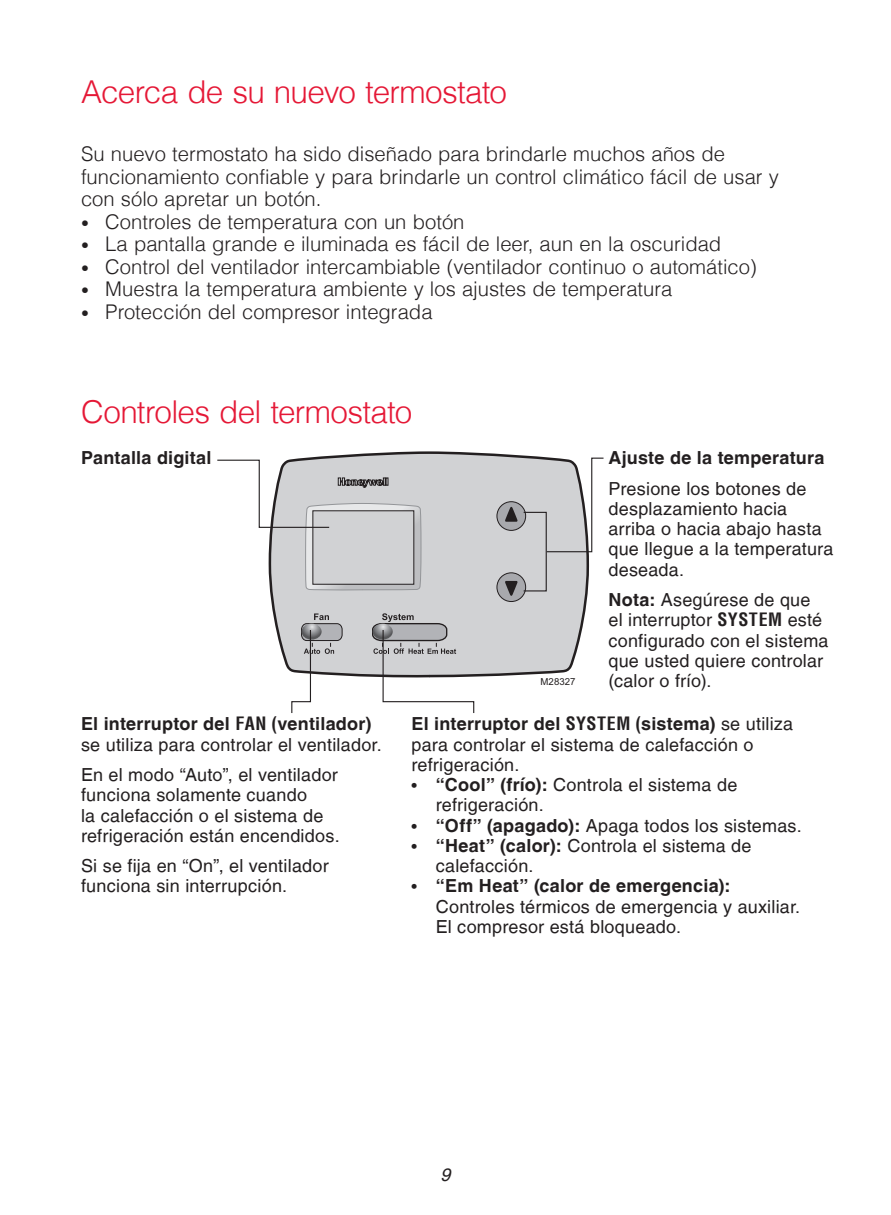
<style>
.page{position:relative;width:891px;height:1215px;background:#fff}
.page>*{position:absolute;margin:0;border:0;box-sizing:border-box;transform-origin:0 0}
.t1{font:300 31.5px "Helvetica LT";letter-spacing:-.025em;color:#e51836}
.t2{font:300 20.25px/22.5px "Helvetica LT";color:#231f20}
.t3{font:18px/20.2px "Helvetica LT";letter-spacing:.015em;color:#231f20}
.t4{font:700 18px "Helvetica LT";letter-spacing:.015em;color:#231f20}
.t5{font:italic 18px "Helvetica LT";color:#231f20}
.t6{font:9.67px "Arial";color:#231f20}
.s1{font-size:15.75px}
.s2{font-weight:700}
.s3{font-weight:700;font-stretch:condensed}
</style>
<div class="page">
<svg style="left:270px;top:451px;width:319px;height:226px;background:#cdcecf"></svg>
<div style="left:497px;top:502px;width:29px;height:28px;background:#a8a9ad;border-radius:50%"></div>
<div style="left:497px;top:501px;width:29px;height:30px;border:1px solid #231f20;border-radius:50%"></div>
<svg style="left:505px;top:507px;width:13px;height:15px"></svg>
<div style="left:497px;top:573px;width:29px;height:29px;background:#a8a9ad;border-radius:50%"></div>
<div style="left:497px;top:572px;width:29px;height:30px;border:1px solid #231f20;border-radius:50%"></div>
<svg style="left:505px;top:581px;width:13px;height:15px"></svg>
<div style="left:302px;top:624px;width:40px;height:17px;background:#b2b3b7;border-radius:6px"></div>
<div style="left:301px;top:623px;width:42px;height:18px;border:1px solid #231f20;border-radius:6px"></div>
<svg style="left:291px;top:613px;width:43px;height:100px"></svg>
<svg style="left:371px;top:613px;width:104px;height:100px"></svg>
<svg style="left:546px;top:457px;width:58px;height:96px"></svg>
<div style="left:523px;top:512px;width:24px;height:79px;border:1px solid #231f20"></div>
<svg style="left:217px;top:459px;width:205px;height:132px"></svg>
<h1 class="t1" style="left:81px;top:72px;width:428px">Acerca de su nuevo termostato</h1>
<p class="t2" style="left:81px;top:143px;width:700px">Su nuevo termostato ha sido diseñado para brindarle muchos años de funcionamiento confiable y para brindarle un control climático fácil de usar y con sólo apretar un botón.</p>
<p class="t2" style="left:81px;top:210px;width:385px"><span class="s1">•</span> Controles de temperatura con un botón</p>
<p class="t2" style="left:81px;top:233px;width:642px"><span class="s1">•</span> La pantalla grande e iluminada es fácil de leer, aun en la oscuridad</p>
<p class="t2" style="left:81px;top:255px;width:677px"><span class="s1">•</span> Control del ventilador intercambiable (ventilador continuo o automático)</p>
<p class="t2" style="left:81px;top:278px;width:593px"><span class="s1">•</span> Muestra la temperatura ambiente y los ajustes de temperatura</p>
<p class="t2" style="left:81px;top:300px;width:353px"><span class="s1">•</span> Protección del compresor integrada</p>
<h1 class="t1" style="left:81px;top:392px;width:333px">Controles del termostato</h1>
<p class="t4" style="left:81px;top:447px;width:132px">Pantalla digital</p>
<p class="t3" style="left:81px;top:714px;width:302px"><span class="s2">El interruptor del</span> <span class="s3">FAN (</span><span class="s2">ventilador) </span>se utiliza para controlar el ventilador.</p>
<p class="t3" style="left:81px;top:765px;width:260px">En el modo “Auto”, el ventilador funciona solamente cuando<br>la calefacción o el sistema de refrigeración están encendidos.</p>
<p class="t3" style="left:81px;top:856px;width:249px">Si se fija en “On”, el ventilador funciona sin interrupción.</p>
<p class="t4" style="left:608px;top:447px;width:217px">Ajuste de la temperatura</p>
<p class="t3" style="left:608px;top:478px;width:227px">Presione los botones de desplazamiento hacia arriba o hacia abajo hasta que llegue a la temperatura deseada.</p>
<p class="t3" style="left:608px;top:590px;width:222px"><span class="s2">Nota:</span> Asegúrese de que el interruptor <span class="s3">SYSTEM</span> esté configurado con el sistema que usted quiere controlar (calor o frío).</p>
<p class="t3" style="left:411px;top:714px;width:383px"><span class="s2">El interruptor del</span> <span class="s3">SYSTEM (</span><span class="s2">sistema)</span> se utiliza para controlar el sistema de calefacción o refrigeración.</p>
<p class="t3" style="left:436px;top:775px;width:303px;text-indent:-24px"><span class="s1">•</span> <span class="s2">“Cool” (frío):</span> Controla el sistema de refrigeración.</p>
<p class="t3" style="left:411px;top:815px;width:392px"><span class="s1">•</span> <span class="s2">“Off” (apagado):</span> Apaga todos los sistemas.</p>
<p class="t3" style="left:436px;top:835px;width:317px;text-indent:-24px"><span class="s1">•</span> <span class="s2">“Heat” (calor):</span> Controla el sistema de calefacción.</p>
<p class="t3" style="left:436px;top:876px;width:366px;text-indent:-24px"><span class="s1">•</span> <span class="s2">“Em Heat” (calor de emergencia):<br></span>Controles térmicos de emergencia y auxiliar.<br>El compresor está bloqueado.</p>
<p class="t6" style="left:541px;top:675px;width:36px">M28327</p>
<p class="t5" style="left:440px;top:1164px;width:12px">9</p>
</div>
